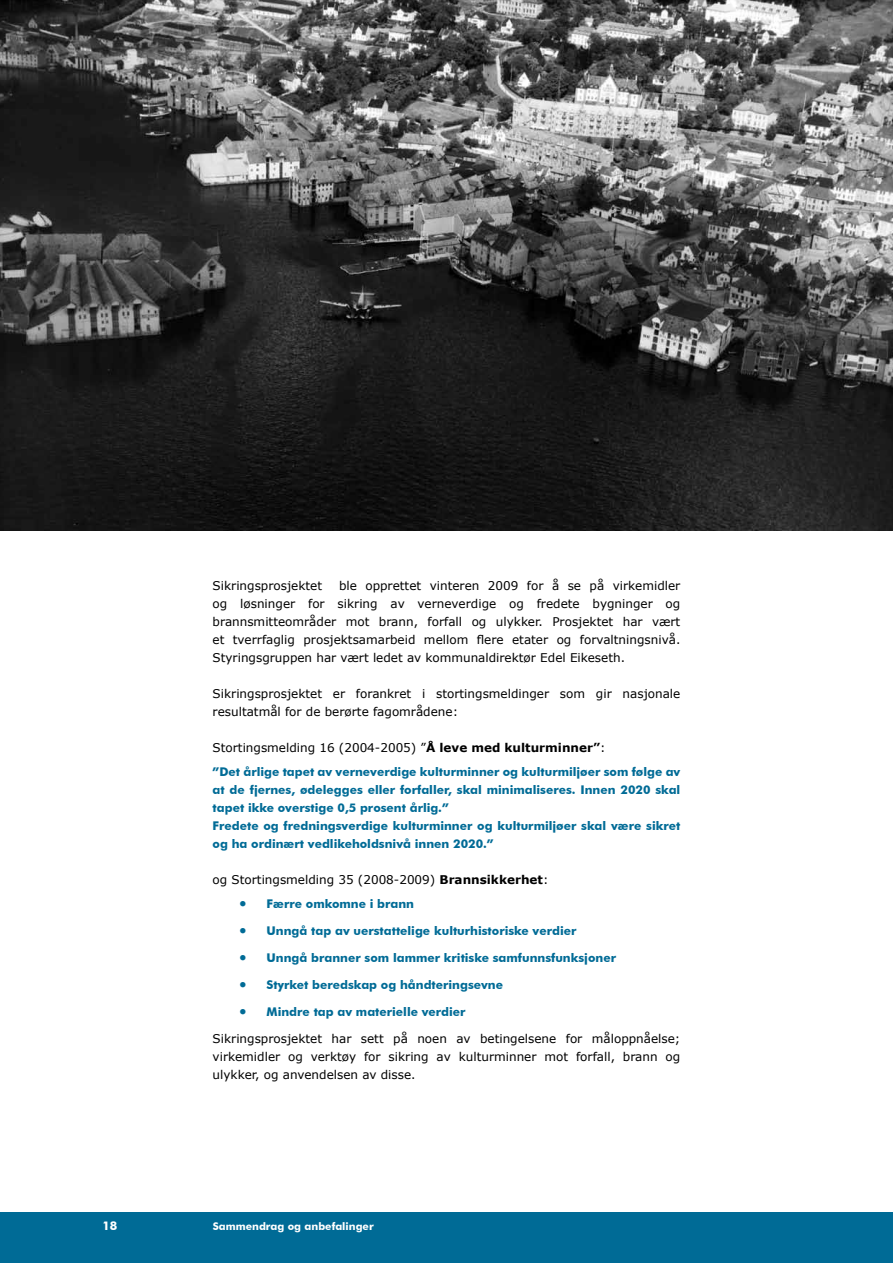
<style>
.page{position:relative;width:893px;height:1263px;background:#fff}
.page>*{position:absolute;margin:0;border:0;box-sizing:border-box;transform-origin:0 0}
.t1{font:12px/18px "Verdana";color:#000;text-align:justify}
.t2{font:700 12px/18px "Futura BT";color:#006b96}
.t3{font:700 12px "Futura BT";color:#fff}
.t4{font:700 10.5px "Futura BT";color:#fff}
.s1{font-weight:700}
</style>
<div class="page">
<div style="left:0;top:1212px;width:893px;height:51px;background:#006b96"></div>
<img style="left:0;top:0;width:893px;height:531px">
<p class="t1" style="left:213px;top:576px;width:469px;text-indent:126px">ble opprettet vinteren 2009 for å se på virkemidler og løsninger for sikring av verneverdige og fredete bygninger og brannsmitteområder mot brann, forfall og ulykker. Prosjektet har vært et tverrfaglig prosjektsamarbeid mellom flere etater og forvaltningsnivå.<br>Styringsgruppen har vært ledet av kommunaldirektør Edel Eikeseth.</p>
<p class="t1" style="left:213px;top:684px;width:469px">Sikringsprosjektet er forankret i stortingsmeldinger som gir nasjonale resultatmål for de berørte fagområdene:</p>
<p class="t1" style="left:213px;top:738px;width:394px">Stortingsmelding 16 (2004-2005) ”<span class="s1">Å leve med kulturminner”</span>:</p>
<p class="t2" style="left:213px;top:763px;width:469px">”Det årlige tapet av verneverdige kulturminner og kulturmiljøer som følge av at de fjernes, ødelegges eller forfaller, skal minimaliseres. Innen 2020 skal tapet ikke overstige 0,5 prosent årlig.”<br>Fredete og fredningsverdige kulturminner og kulturmiljøer skal være sikret og ha ordinært vedlikeholdsnivå innen 2020.”</p>
<p class="t1" style="left:213px;top:870px;width:337px">og Stortingsmelding 35 (2008-2009) <span class="s1">Brannsikkerhet</span>:</p>
<p class="t2" style="left:240px;top:895px;width:176px">• Færre omkomne i brann</p>
<p class="t2" style="left:240px;top:922px;width:338px">• Unngå tap av uerstattelige kulturhistoriske verdier</p>
<p class="t2" style="left:240px;top:949px;width:378px">• Unngå branner som lammer kritiske samfunnsfunksjoner</p>
<p class="t2" style="left:240px;top:976px;width:265px">• Styrket beredskap og håndteringsevne</p>
<p class="t2" style="left:240px;top:1003px;width:228px">• Mindre tap av materielle verdier</p>
<p class="t1" style="left:213px;top:1029px;width:469px">Sikringsprosjektet har sett på noen av betingelsene for måloppnåelse; virkemidler og verktøy for sikring av kulturminner mot forfall, brann og ulykker, og anvendelsen av disse.</p>
<p class="t1" style="left:213px;top:576px;width:111px">Sikringsprosjektet</p>
<p class="t3" style="left:102px;top:1219px;width:16px">18</p>
<p class="t4" style="left:213px;top:1220px;width:162px">Sammendrag og anbefalinger</p>
</div>
